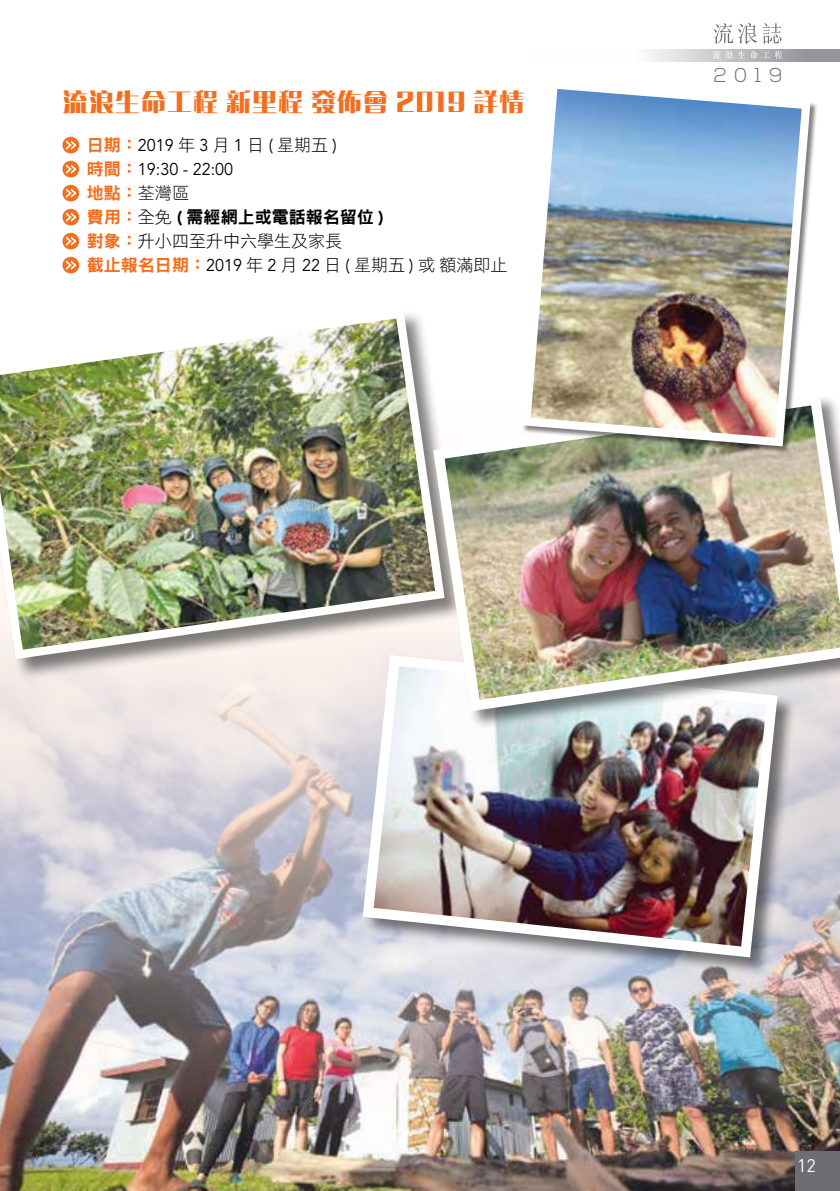
<style>
.page{position:relative;width:840px;height:1191px;background:#fff}
.page>*{position:absolute;margin:0;border:0;box-sizing:border-box;transform-origin:0 0}
.t1{font:800 26px "M Zhi Ngai HK";color:#f36f20}
.t2{font:300 20px "Nexa";color:#6d6e71}
.t3{font:18px "DIN";color:#fff}
.t4{font:17px/24px "DF Hei HK W3";color:#000}
.t5{font:17px/24px "Avenir";color:#000;scale:.95 1}
.t6{font:17px/24px "DF Hei HK W9";color:#000}
.s1{font-family:"DF Hei HK W9";color:#f36f20}
.s2{font-family:"DF Hei HK W3"}
.s3{color:#f36f20}
.s4{font-family:"Avenir";font-weight:900}
.s5{font-family:"Avenir"}
</style>
<div class="page">
<img style="left:0;top:680px;width:839px;height:511px">
<div style="left:62px;top:137px;width:17px;height:16px;background:#f36f20;border-radius:50%"></div>
<svg style="left:66px;top:140px;width:11px;height:10px"></svg>
<div style="left:62px;top:161px;width:17px;height:16px;background:#f36f20;border-radius:50%"></div>
<svg style="left:66px;top:164px;width:11px;height:10px"></svg>
<div style="left:62px;top:185px;width:17px;height:16px;background:#f36f20;border-radius:50%"></div>
<svg style="left:66px;top:188px;width:11px;height:10px"></svg>
<div style="left:62px;top:209px;width:17px;height:16px;background:#f36f20;border-radius:50%"></div>
<svg style="left:66px;top:212px;width:11px;height:10px"></svg>
<div style="left:62px;top:233px;width:17px;height:16px;background:#f36f20;border-radius:50%"></div>
<svg style="left:66px;top:236px;width:11px;height:10px"></svg>
<div style="left:62px;top:257px;width:17px;height:16px;background:#f36f20;border-radius:50%"></div>
<svg style="left:66px;top:260px;width:11px;height:10px"></svg>
<div style="left:794px;top:1150px;width:45px;height:41px;background:#6d6e71"></div>
<div style="left:0;top:309px;width:465px;height:371px;background:#000;opacity:.5"></div>
<img style="left:0;top:309px;width:449px;height:355px">
<div style="left:362px;top:655px;width:434px;height:321px;background:#000;opacity:.5"></div>
<img style="left:357px;top:649px;width:425px;height:314px">
<div style="left:433px;top:394px;width:406px;height:335px;background:#000;opacity:.5"></div>
<img style="left:427px;top:388px;width:412px;height:329px">
<div style="left:522px;top:81px;width:296px;height:373px;background:#000;opacity:.5"></div>
<img style="left:517px;top:81px;width:297px;height:370px">
<h1 class="t1" style="left:62px;top:83px;width:464px">流浪生命工程 新里程 發佈會 2019 詳情</h1>
<p class="t5" style="left:87px;top:134px;width:264px"><span class="s1">日期：</span>2019 <span class="s2">年</span> 3 <span class="s2">月</span> 1 <span class="s2">日</span> ( <span class="s2">星期五</span> )<span class="s1">時間：</span>19:30 - 22:00</p>
<p class="t6" style="left:87px;top:181px;width:298px"><span class="s3">地點：</span><span class="s2">荃灣區<br></span><span class="s3">費用：</span><span class="s2">全免</span> <span class="s4">(</span> 需經網上或電話報名留位 <span class="s4">)</span></p>
<p class="t4" style="left:87px;top:229px;width:422px"><span class="s1">對象：</span>升小四至升中六學生及家長<br><span class="s1">截止報名日期：</span><span class="s5">2019</span> 年 <span class="s5">2</span> 月 <span class="s5">22</span> 日 <span class="s5">(</span> 星期五 <span class="s5">)</span> 或額滿即止</p>
<p class="t2" style="left:713px;top:64px;width:70px">2019</p>
<p class="t3" style="left:796px;top:1154px;width:20px">12</p>
</div>
